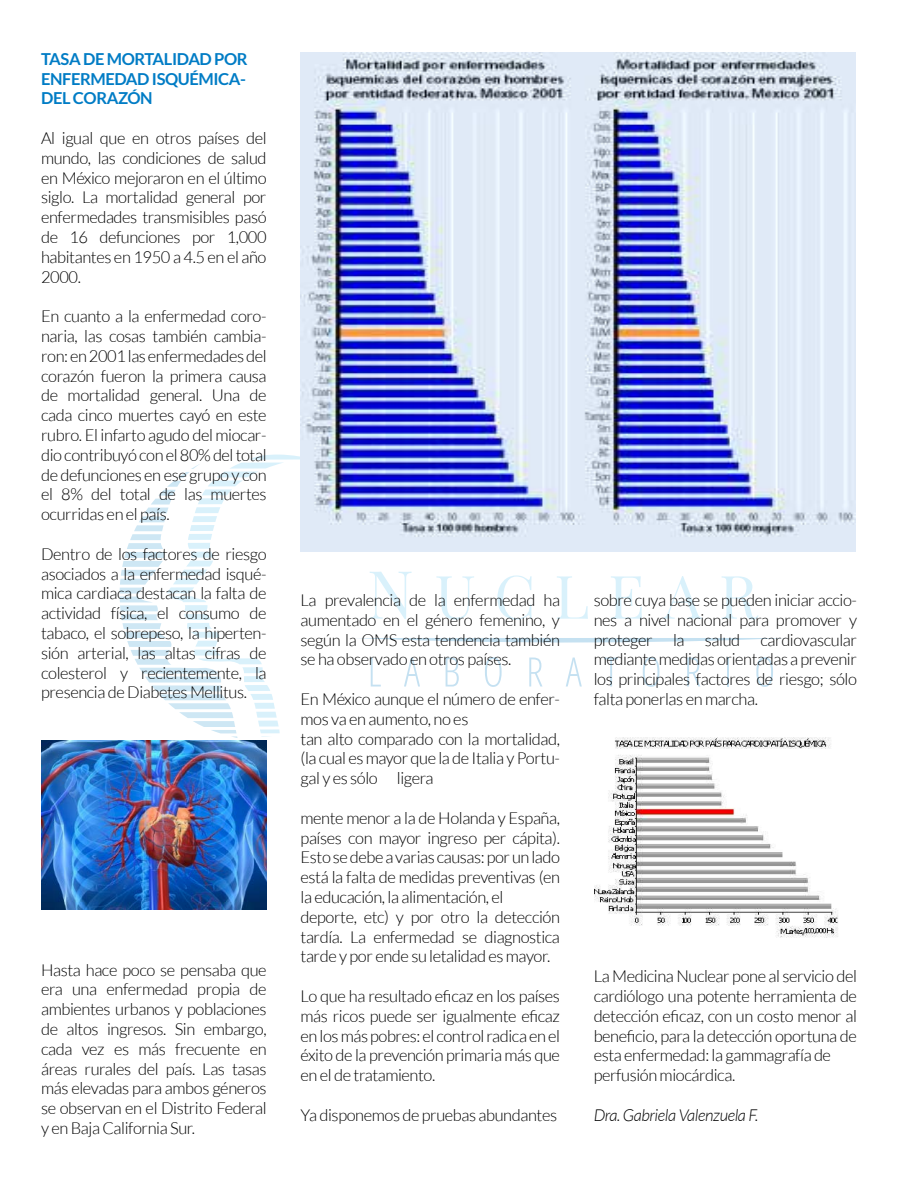
<style>
.page{position:relative;width:918px;height:1188px;background:#fff}
.page>*{position:absolute;margin:0;border:0;box-sizing:border-box;transform-origin:0 0}
.t1{font:300 16.5px/19.8px "Lato";letter-spacing:-.025em;color:#000;text-align:justify}
.t2{font:700 16.5px/19.8px "Lato";letter-spacing:-.025em;color:#007cc5;text-align:justify}
.t3{font:italic 300 16.5px "Lato";letter-spacing:-.025em;color:#000}
</style>
<div class="page">
<svg style="left:370px;top:572px;width:42px;height:47px"></svg>
<svg style="left:436px;top:576px;width:38px;height:44px"></svg>
<svg style="left:497px;top:575px;width:35px;height:45px"></svg>
<svg style="left:557px;top:576px;width:31px;height:43px"></svg>
<svg style="left:611px;top:576px;width:31px;height:43px"></svg>
<svg style="left:663px;top:576px;width:39px;height:43px"></svg>
<svg style="left:722px;top:576px;width:37px;height:44px"></svg>
<svg style="left:371px;top:658px;width:10px;height:29px"></svg>
<svg style="left:404px;top:658px;width:16px;height:29px"></svg>
<svg style="left:446px;top:658px;width:13px;height:29px"></svg>
<svg style="left:485px;top:657px;width:17px;height:30px"></svg>
<svg style="left:529px;top:658px;width:14px;height:29px"></svg>
<svg style="left:566px;top:658px;width:16px;height:29px"></svg>
<svg style="left:604px;top:658px;width:14px;height:29px"></svg>
<svg style="left:643px;top:657px;width:16px;height:30px"></svg>
<svg style="left:687px;top:658px;width:13px;height:29px"></svg>
<hr style="left:727px;top:658px;width:2px;height:29px;background:#007cc5">
<svg style="left:756px;top:657px;width:17px;height:30px"></svg>
<svg style="left:358px;top:638px;width:426px;height:5px"></svg>
<svg style="left:120px;top:455px;width:181px;height:283px"></svg>
<img style="left:301px;top:52px;width:555px;height:500px">
<img style="left:594px;top:738px;width:244px;height:200px">
<img style="left:41px;top:741px;width:226px;height:169px">
<p class="t2" style="left:41px;top:49px;width:208px">TASA DE MORTALIDAD POR ENFERMEDAD ISQUÉMICA-DEL CORAZÓN</p>
<p class="t1" style="left:41px;top:128px;width:227px">Al igual que en otros países del mundo, las condiciones de salud en México mejoraron en el último siglo. La mortalidad general por enfermedades transmisibles pasó de 16 defunciones por 1,000 habitantes en 1950 a 4.5 en el año 2000.</p>
<p class="t1" style="left:41px;top:306px;width:227px">En cuanto a la enfermedad coro&shy;naria, las cosas también cambia&shy;ron: en 2001 las enfermedades del corazón fueron la primera causa de mortalidad general. Una de cada cinco muertes cayó en este rubro. El infarto agudo del miocar&shy;dio contribuyó con el 80% del total de defunciones en ese grupo y con el 8% del total de las muertes ocurridas en el país.</p>
<p class="t1" style="left:41px;top:544px;width:227px">Dentro de los factores de riesgo asociados a la enfermedad isqué&shy;mica cardiaca destacan la falta de actividad física, el consumo de tabaco, el sobrepeso, la hiperten&shy;sión arterial, las altas cifras de colesterol y recientemente, la presencia de Diabetes Mellitus.</p>
<p class="t1" style="left:41px;top:960px;width:227px">Hasta hace poco se pensaba que era una enfermedad propia de ambientes urbanos y poblaciones de altos ingresos. Sin embargo, cada vez es más frecuente en áreas rurales del país. Las tasas más elevadas para ambos géneros se observan en el Distrito Federal y en Baja California Sur.</p>
<p class="t1" style="left:301px;top:590px;width:261px">La prevalencia de la enfermedad ha aumentado en el género femenino, y según la OMS esta tendencia también se ha observado en otros países.</p>
<p class="t1" style="left:301px;top:689px;width:261px;text-align:left">En México aunque el número de enfer&shy;mos va en aumento, no es<br>tan alto comparado con la mortalidad, (la cual es mayor que la de Italia y Portu&shy;gal y es sólo ligera</p>
<p class="t1" style="left:301px;top:808px;width:261px;text-align:left">mente menor a la de Holanda y España, países con mayor ingreso per cápita).<br>Esto se debe a varias causas: por un lado está la falta de medidas preventivas (en la educación, la alimentación, el deporte, etc) y por otro la detección tardía. La enfermedad se diagnostica tarde y por ende su letalidad es mayor.</p>
<p class="t1" style="left:301px;top:986px;width:261px">Lo que ha resultado eficaz en los países más ricos puede ser igualmente eficaz en los más pobres: el control radica en el éxito de la prevención primaria más que en el de tratamiento.</p>
<p class="t1" style="left:301px;top:1105px;width:258px">Ya disponemos de pruebas abundantes</p>
<p class="t1" style="left:594px;top:590px;width:265px">sobre cuya base se pueden iniciar accio&shy;nes a nivel nacional para promover y proteger la salud cardiovascular mediante medidas orientadas a prevenir los principales factores de riesgo; sólo falta ponerlas en marcha.</p>
<p class="t1" style="left:594px;top:966px;width:265px;text-align:left">La Medicina Nuclear pone al servicio del cardiólogo una potente herramienta de detección eficaz, con un costo menor al beneficio, para la detección oportuna de esta enfermedad: la gammagrafía de perfusión miocárdica.</p>
<p class="t3" style="left:594px;top:1106px;width:166px">Dra. Gabriela Valenzuela F.</p>
</div>
